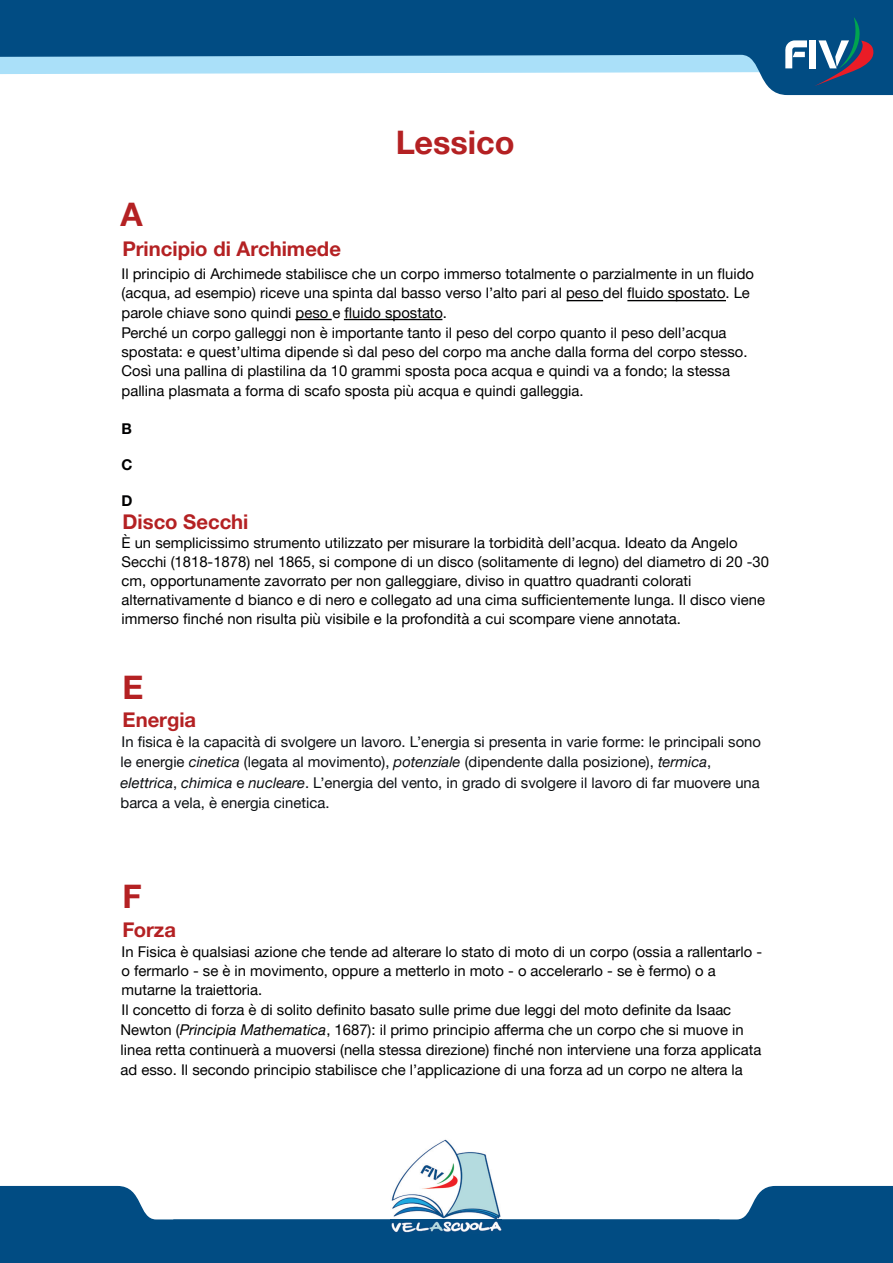
<style>
.page{position:relative;width:893px;height:1263px;background:#fff}
.page>*{position:absolute;margin:0;border:0;box-sizing:border-box;transform-origin:0 0}
.t1{font:700 32.4px "Helvetica Neue";color:#b42123}
.t2{font:700 20.25px "Helvetica Neue";color:#b42123}
.t3{font:14.85px/19.4px "Helvetica Neue";color:#000001}
.t4{font:14.85px/20.2px "Helvetica Neue";color:#0c0f12}
.t5{font:700 14.85px "Helvetica Neue";color:#000001}
.s1{font-style:italic}
</style>
<div class="page">
<svg style="left:0;top:0;width:893px;height:95px;fill:#014c83"></svg>
<svg style="left:719px;top:1186px;width:174px;height:77px;background:#175b8e"></svg>
<svg style="left:0;top:1186px;width:719px;height:77px;fill:#014c83"></svg>
<img style="left:391px;top:1139px;width:111px;height:95px">
<div style="left:809px;top:40px;width:7px;height:28px;background:#fff"></div>
<svg style="left:814px;top:17px;width:60px;height:69px;background:#325b83"></svg>
<svg style="left:0;top:39px;width:807px;height:35px;background:#5896bd"></svg>
<hr style="left:567px;top:300px;width:36px;height:1px;background:#000001">
<hr style="left:627px;top:300px;width:99px;height:1px;background:#000001">
<hr style="left:295px;top:319px;width:37px;height:1px;background:#000001">
<hr style="left:344px;top:319px;width:98px;height:1px;background:#000001">
<h1 class="t1" style="left:396px;top:123px;width:120px">Lessico</h1>
<h1 class="t1" style="left:121px;top:195px;width:24px">A</h1>
<h2 class="t2" style="left:123px;top:236px;width:220px">Principio di Archimede</h2>
<p class="t3" style="left:121px;top:264px;width:634px">Il principio di Archimede stabilisce che un corpo immerso totalmente o parzialmente in un fluido (acqua, ad esempio) riceve una spinta dal basso verso l’alto pari al peso del fluido spostato. Le parole chiave sono quindi peso e fluido spostato.<br>Perché un corpo galleggi non è importante tanto il peso del corpo quanto il peso dell’acqua spostata: e quest’ultima dipende sì dal peso del corpo ma anche dalla forma del corpo stesso.<br>Così una pallina di plastilina da 10 grammi sposta poca acqua e quindi va a fondo; la stessa pallina plasmata a forma di scafo sposta più acqua e quindi galleggia.</p>
<p class="t5" style="left:122px;top:420px;width:12px">B</p>
<p class="t5" style="left:122px;top:456px;width:13px">C</p>
<p class="t5" style="left:122px;top:491px;width:13px">D</p>
<h2 class="t2" style="left:123px;top:509px;width:127px">Disco Secchi</h2>
<p class="t3" style="left:121px;top:532px;width:649px">È un semplicissimo strumento utilizzato per misurare la torbidità dell’acqua. Ideato da Angelo Secchi (1818-1878) nel 1865, si compone di un disco (solitamente di legno) del diametro di 20 -30 cm, opportunamente zavorrato per non galleggiare, diviso in quattro quadranti colorati alternativamente d bianco e di nero e collegato ad una cima sufficientemente lunga. Il disco viene immerso finché non risulta più visibile e la profondità a cui scompare viene annotata.</p>
<h1 class="t1" style="left:123px;top:667px;width:22px">E</h1>
<h2 class="t2" style="left:123px;top:708px;width:75px">Energia</h2>
<p class="t4" style="left:121px;top:731px;width:642px">In fisica è la capacità di svolgere un lavoro. L’energia si presenta in varie forme: le principali sono le energie <span class="s1">cinetica</span> (legata al movimento), <span class="s1">potenziale</span> (dipendente dalla posizione), <span class="s1">termica</span>, <span class="s1">elettrica</span>, <span class="s1">chimica</span> e <span class="s1">nucleare</span>. L’energia del vento, in grado di svolgere il lavoro di far muovere una barca a vela, è energia cinetica.</p>
<h1 class="t1" style="left:123px;top:876px;width:21px">F</h1>
<h2 class="t2" style="left:123px;top:917px;width:55px">Forza</h2>
<p class="t3" style="left:121px;top:941px;width:643px;line-height:19.8px">In Fisica è qualsiasi azione che tende ad alterare lo stato di moto di un corpo (ossia a rallentarlo - o fermarlo - se è in movimento, oppure a metterlo in moto - o accelerarlo - se è fermo) o a mutarne la traiettoria.<br>Il concetto di forza è di solito definito basato sulle prime due leggi del moto definite da Isaac Newton (<span class="s1">Principia Mathematica</span>, 1687): il primo principio afferma che un corpo che si muove in linea retta continuerà a muoversi (nella stessa direzione) finché non interviene una forza applicata ad esso. Il secondo principio stabilisce che l’applicazione di una forza ad un corpo ne altera la</p>
</div>
